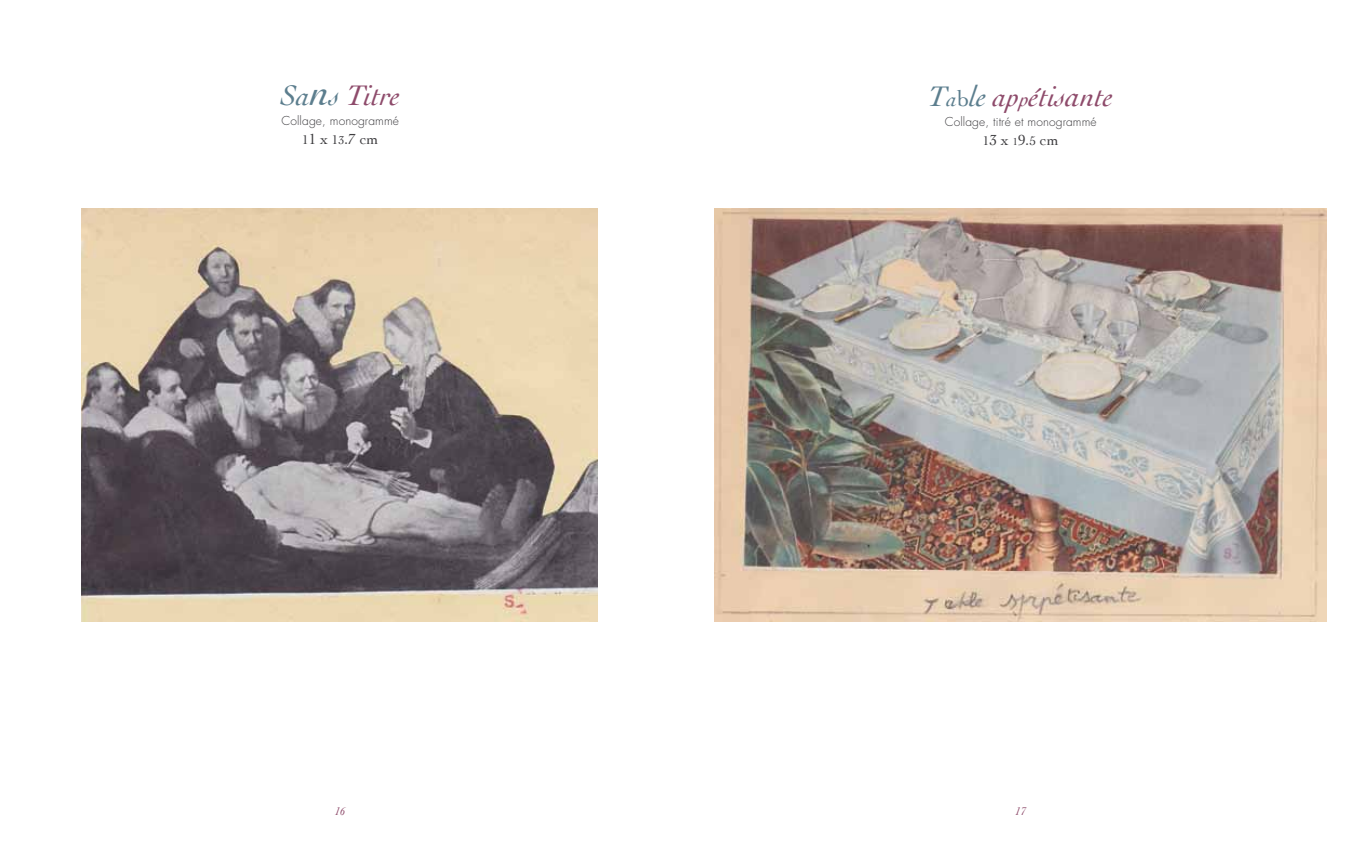
<style>
.page{position:relative;width:1361px;height:851px;background:#fff}
.page>*{position:absolute;margin:0;border:0;box-sizing:border-box;transform-origin:0 0}
.t1{font:italic 29.55px "Cochin";color:#8e4b6b}
.t2{font:15.3px "Cochin";color:#3e3d40}
.t3{font:300 12px "Futura Std";letter-spacing:.01em;color:#3e3d40}
.t4{font:italic 11.7px "Cochin";color:#8e4b6b}
.s1{color:#5c7e8e}
.s2{font-size:40.2px;color:#5c7e8e}
.s3{font-size:13.2px}
.s4{font-size:11.85px}
.s5{font-size:22.5px;color:#5c7e8e}
.s6{font-style:normal;font-size:22.5px;color:#5c7e8e}
.s7{font-size:22.5px}
.s8{font-size:31.65px}
.s9{font-size:10.5px}
</style>
<div class="page">
<img style="left:81px;top:209px;width:516px;height:412px">
<img style="left:714px;top:208px;width:613px;height:413px">
<h1 class="t1" style="left:280px;top:79px;width:122px"><span class="s1">Sa</span><span class="s2">n</span><span class="s1">s</span> titre</h1>
<p class="t3" style="left:281px;top:113px;width:119px">Collage, monogrammé</p>
<p class="t2" style="left:302px;top:130px;width:78px"><span class="s3">1</span>1 x <span class="s3">1</span><span class="s4">3</span>.7 cm</p>
<h1 class="t1" style="left:928px;top:80px;width:187px"><span class="s1">T</span><span class="s5">a</span><span class="s6">b</span><span class="s1">le</span> ap<span class="s7">p</span>étis<span class="s8">a</span>nte</h1>
<p class="t3" style="left:944px;top:114px;width:153px">Collage, titré et monogrammé</p>
<p class="t2" style="left:983px;top:132px;width:77px"><span class="s3">1</span>3 x <span class="s9">1</span>9.<span class="s3">5</span> cm</p>
<p class="t4" style="left:335px;top:804px;width:12px">16</p>
<p class="t4" style="left:1015px;top:804px;width:12px">17</p>
</div>
